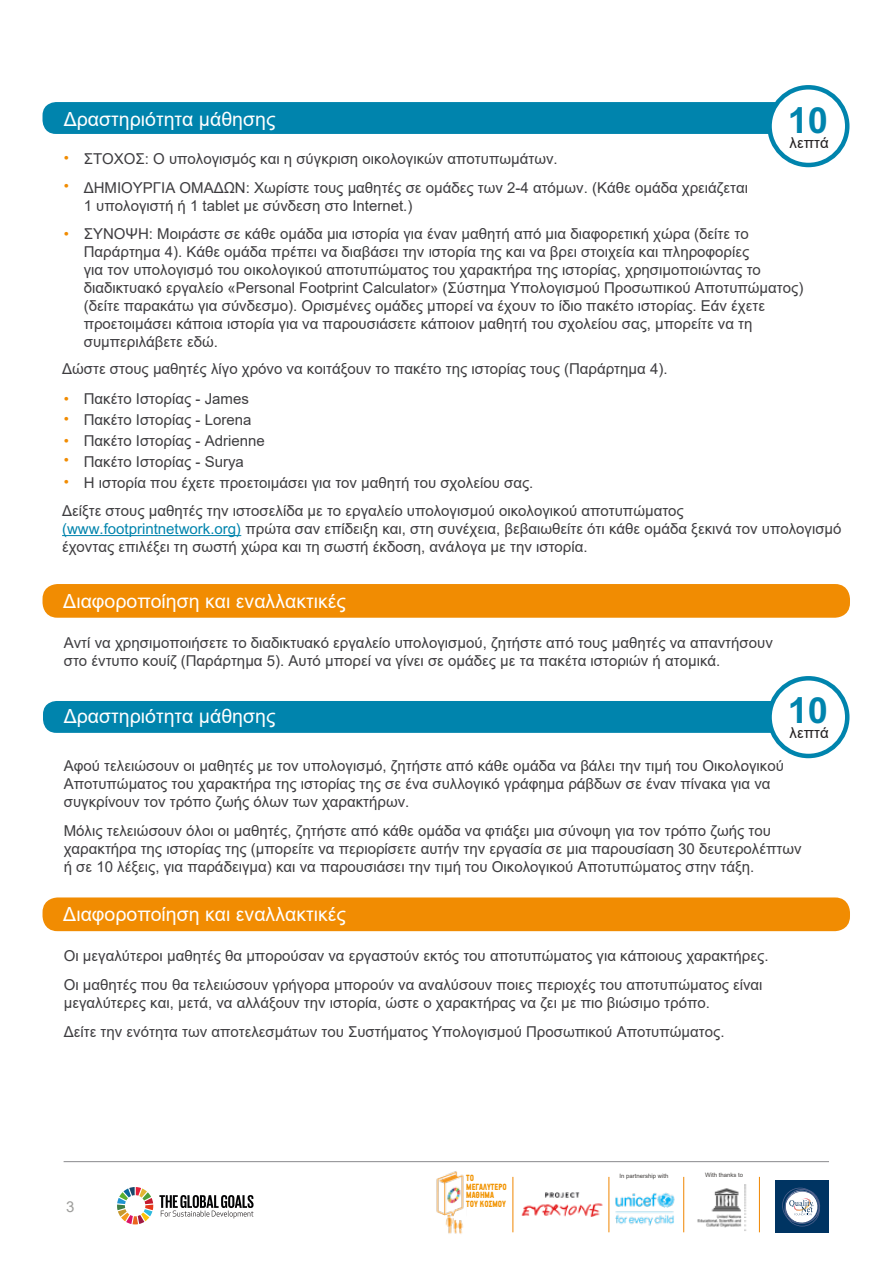
<style>
.page{position:relative;width:893px;height:1263px;background:#fff}
.page>*{position:absolute;margin:0;border:0;box-sizing:border-box;transform-origin:0 0}
.t1{font:700 36px "Arial";color:#0084ad}
.t2{font:19.5px "Arial";color:#fff}
.t3{font:15px/18px "Arial";color:#3e3d40}
.t4{font:15px "Arial";color:#231f20}
.t5{font:15px/20.1px "Arial";color:#f18c02}
.t6{font:15px "Arial";color:#9d9d9b}
.t7{font:900 10.05px/8.6px "PF Handbook Pro";color:#f19300;scale:.77 1}
.t8{font:6px "Arial";color:#413e3c}
.s1{color:#0084ad}
</style>
<div class="page">
<hr style="left:64px;top:1161px;width:765px;height:1px;background:#8a8a8d">
<svg style="left:117px;top:1187px;width:36px;height:37px"></svg>
<svg style="left:159px;top:1195px;width:95px;height:23px"></svg>
<div style="left:775px;top:1180px;width:53px;height:52px;background:#003462"></div>
<svg style="left:782px;top:1188px;width:38px;height:38px"></svg>
<hr style="left:513px;top:1177px;width:1px;height:55px;background:#f08600">
<hr style="left:609px;top:1177px;width:1px;height:55px;background:#f08600">
<hr style="left:683px;top:1177px;width:1px;height:55px;background:#f08600">
<hr style="left:759px;top:1177px;width:1px;height:55px;background:#f08600">
<img style="left:697px;top:1184px;width:50px;height:47px">
<img style="left:608px;top:1187px;width:67px;height:44px">
<img style="left:436px;top:1171px;width:28px;height:63px">
<img style="left:521px;top:1192px;width:82px;height:25px">
<div style="left:43px;top:102px;width:761px;height:32px;background:#0084ad;border-radius:14px"></div>
<div style="left:769px;top:87px;width:78px;height:78px;background:#fff;border-radius:50%"></div>
<div style="left:767px;top:85px;width:82px;height:82px;border:4px solid #0084ad;border-radius:50%"></div>
<div style="left:43px;top:701px;width:761px;height:32px;background:#0084ad;border-radius:14px"></div>
<div style="left:769px;top:678px;width:78px;height:78px;background:#fff;border-radius:50%"></div>
<div style="left:767px;top:676px;width:82px;height:82px;border:4px solid #0084ad;border-radius:50%"></div>
<div style="left:43px;top:584px;width:807px;height:34px;background:#f18c02;border-radius:15px"></div>
<hr style="left:62px;top:535px;width:179px;height:1px;background:#0084ad">
<div style="left:43px;top:897px;width:807px;height:34px;background:#f18c02;border-radius:15px"></div>
<h1 class="t1" style="left:788px;top:100px;width:42px">10</h1>
<p class="t4" style="left:790px;top:133px;width:41px">λεπτά</p>
<h2 class="t2" style="left:64px;top:106px;width:213px">Δραστηριότητα μάθησης</h2>
<p class="t3" style="left:84px;top:144px;width:666px;line-height:28.8px">ΣΤΟΧΟΣ: Ο υπολογισμός και η σύγκριση οικολογικών αποτυπωμάτων.<br>ΔΗΜΙΟΥΡΓΙΑ ΟΜΑΔΩΝ: Χωρίστε τους μαθητές σε ομάδες των 2-4 ατόμων. (Κάθε ομάδα χρειάζεται</p>
<p class="t3" style="left:84px;top:191px;width:666px;line-height:28.8px">1 υπολογιστή ή 1 tablet με σύνδεση στο Internet.)<br>ΣΥΝΟΨΗ: Μοιράστε σε κάθε ομάδα μια ιστορία για έναν μαθητή από μια διαφορετική χώρα (δείτε το</p>
<p class="t3" style="left:84px;top:243px;width:721px">Παράρτημα 4). Κάθε ομάδα πρέπει να διαβάσει την ιστορία της και να βρει στοιχεία και πληροφορίες<br>για τον υπολογισμό του οικολογικού αποτυπώματος του χαρακτήρα της ιστορίας, χρησιμοποιώντας το διαδικτυακό εργαλείο «Personal Footprint Calculator» (Σύστημα Υπολογισμού Προσωπικού Αποτυπώματος) (δείτε παρακάτω για σύνδεσμο). Ορισμένες ομάδες μπορεί να έχουν το ίδιο πακέτο ιστορίας. Εάν έχετε προετοιμάσει κάποια ιστορία για να παρουσιάσετε κάποιον μαθητή του σχολείου σας, μπορείτε να τη συμπεριλάβετε εδώ.</p>
<p class="t3" style="left:62px;top:360px;width:607px">Δώστε στους μαθητές λίγο χρόνο να κοιτάξουν το πακέτο της ιστορίας τους (Παράρτημα 4).</p>
<p class="t5" style="left:64px;top:148px;width:7px">•</p>
<p class="t5" style="left:64px;top:176px;width:7px">•</p>
<p class="t5" style="left:64px;top:224px;width:7px">•</p>
<p class="t5" style="left:64px;top:389px;width:7px">• •</p>
<p class="t5" style="left:64px;top:431px;width:7px">• •</p>
<p class="t5" style="left:64px;top:472px;width:7px">•</p>
<p class="t3" style="left:84px;top:388px;width:451px;line-height:21px">Πακέτο Ιστορίας - James<br>Πακέτο Ιστορίας - Lorena<br>Πακέτο Ιστορίας - Adrienne<br>Πακέτο Ιστορίας - Surya<br>Η ιστορία που έχετε προετοιμάσει για τον μαθητή του σχολείου σας.</p>
<p class="t3" style="left:62px;top:502px;width:781px">Δείξτε στους μαθητές την ιστοσελίδα με το εργαλείο υπολογισμού οικολογικού αποτυπώματος <span class="s1">(www.footprintnetwork.org)</span> πρώτα σαν επίδειξη και, στη συνέχεια, βεβαιωθείτε ότι κάθε ομάδα ξεκινά τον υπολογισμό έχοντας επιλέξει τη σωστή χώρα και τη σωστή έκδοση, ανάλογα με την ιστορία.</p>
<h2 class="t2" style="left:63px;top:588px;width:284px">Διαφοροποίηση και εναλλακτικές</h2>
<p class="t3" style="left:64px;top:633px;width:710px">Αντί να χρησιμοποιήσετε το διαδικτυακό εργαλείο υπολογισμού, ζητήστε από τους μαθητές να απαντήσουν στο έντυπο κουίζ (Παράρτημα 5). Αυτό μπορεί να γίνει σε ομάδες με τα πακέτα ιστοριών ή ατομικά.</p>
<h1 class="t1" style="left:788px;top:689px;width:42px">10</h1>
<p class="t4" style="left:790px;top:722px;width:41px">λεπτά</p>
<h2 class="t2" style="left:64px;top:703px;width:213px">Δραστηριότητα μάθησης</h2>
<p class="t3" style="left:64px;top:756px;width:722px">Αφού τελειώσουν οι μαθητές με τον υπολογισμό, ζητήστε από κάθε ομάδα να βάλει την τιμή του Οικολογικού<br>Αποτυπώματος του χαρακτήρα της ιστορίας της σε ένα συλλογικό γράφημα ράβδων σε έναν πίνακα για να συγκρίνουν τον τρόπο ζωής όλων των χαρακτήρων.</p>
<p class="t3" style="left:64px;top:821px;width:739px">Μόλις τελειώσουν όλοι οι μαθητές, ζητήστε από κάθε ομάδα να φτιάξει μια σύνοψη για τον τρόπο ζωής του χαρακτήρα της ιστορίας της (μπορείτε να περιορίσετε αυτήν την εργασία σε μια παρουσίαση 30 δευτερολέπτων ή σε 10 λέξεις, για παράδειγμα) και να παρουσιάσει την τιμή του Οικολογικού Αποτυπώματος στην τάξη.</p>
<p class="t3" style="left:741px;top:757px;width:6px">.</p>
<h2 class="t2" style="left:63px;top:901px;width:284px">Διαφοροποίηση και εναλλακτικές</h2>
<p class="t3" style="left:64px;top:941px;width:706px;line-height:28.8px">Οι μεγαλύτεροι μαθητές θα μπορούσαν να εργαστούν εκτός του αποτυπώματος για κάποιους χαρακτήρες.<br>Οι μαθητές που θα τελειώσουν γρήγορα μπορούν να αναλύσουν ποιες περιοχές του αποτυπώματος είναι</p>
<p class="t3" style="left:64px;top:988px;width:662px;line-height:28.8px">μεγαλύτερες και, μετά, να αλλάξουν την ιστορία, ώστε ο χαρακτήρας να ζει με πιο βιώσιμο τρόπο.<br>Δείτε την ενότητα των αποτελεσμάτων του Συστήματος Υπολογισμού Προσωπικού Αποτυπώματος.</p>
<p class="t6" style="left:66px;top:1196px;width:10px">3</p>
<p class="t7" style="left:466px;top:1174px;width:54px">ΤΟ<br>ΜΕΓΑΛΥΤΕΡΟ<br>ΜΑΘΗΜΑ<br>ΤΟΥ ΚΟΣΜΟΥ</p>
<p class="t8" style="left:619px;top:1171px;width:51px">In partnership with</p>
<p class="t8" style="left:705px;top:1171px;width:40px">With thanks to</p>
</div>
